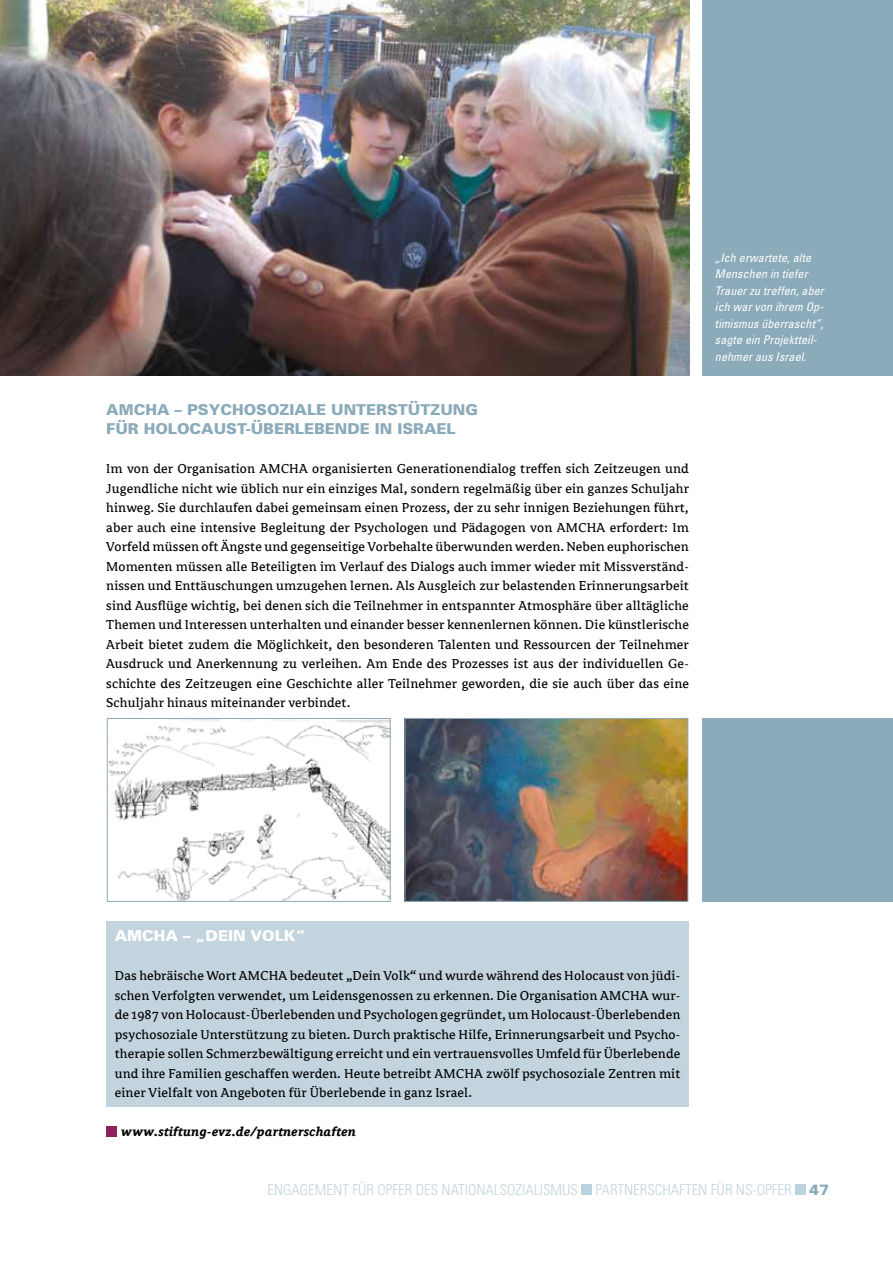
<style>
.page{position:relative;width:893px;height:1263px;background:#fff}
.page>*{position:absolute;margin:0;border:0;box-sizing:border-box;transform-origin:0 0}
.t1{font:300 condensed 15px "Univers";color:#c3d4de}
.t2{font:900 15px/19.5px "Univers";color:#8baaba}
.t3{font:900 15px "Univers";color:#fff}
.t4{font:14.25px/19.5px "Avance";letter-spacing:.01em;color:#000;text-align:justify}
.t5{font:italic 700 14.25px "Avance";letter-spacing:.01em;color:#000}
.t6{font:italic condensed 12px/16.5px "Univers";letter-spacing:.01em;color:#fff}
.s1{font-weight:900;font-stretch:normal;color:#8baaba}
</style>
<div class="page">
<div style="left:106px;top:921px;width:583px;height:186px;background:#c3d4de"></div>
<div style="left:581px;top:1184px;width:11px;height:11px;background:#bbd2e0"></div>
<div style="left:795px;top:1184px;width:11px;height:11px;background:#bbd2e0"></div>
<div style="left:702px;top:0;width:191px;height:376px;background:#8baaba"></div>
<div style="left:702px;top:718px;width:191px;height:184px;background:#8baaba"></div>
<img style="left:407px;top:720px;width:279px;height:180px">
<div style="left:405px;top:718px;width:283px;height:184px;border:1px solid #8baaba"></div>
<img style="left:109px;top:720px;width:280px;height:180px">
<div style="left:107px;top:718px;width:284px;height:184px;border:1px solid #8baaba"></div>
<img style="left:0;top:0;width:689px;height:376px">
<div style="left:106px;top:1126px;width:10px;height:10px;background:#8f225b"></div>
<p class="t2" style="left:106px;top:399px;width:373px;text-indent:68px">– PSYCHOSOZIALE UNTERSTÜTZUNG<br>FÜR HOLOCAUST-ÜBERLEBENDE IN ISRAEL</p>
<p class="t4" style="left:106px;top:459px;width:584px">Im von der Organisation AMCHA organisierten Generationendialog treffen sich Zeitzeugen und Jugendliche nicht wie üblich nur ein einziges Mal, sondern regelmäßig über ein ganzes Schuljahr hinweg. Sie durchlaufen dabei gemeinsam einen Prozess, der zu sehr innigen Beziehungen führt, aber auch eine intensive Begleitung der Psychologen und Pädagogen von AMCHA erfordert: Im Vorfeld müssen oft Ängste und gegenseitige Vorbehalte überwunden werden. Neben euphorischen Momenten müssen alle Beteiligten im Verlauf des Dialogs auch immer wieder mit Missverständ&shy;nissen und Enttäuschungen umzugehen lernen. Als Ausgleich zur belastenden Erinnerungsarbeit sind Ausflüge wichtig, bei denen sich die Teilnehmer in entspannter Atmosphäre über alltägliche Themen und Interessen unterhalten und einander besser kennenlernen können. Die künstlerische Arbeit bietet zudem die Möglichkeit, den besonderen Talenten und Ressourcen der Teilnehmer Ausdruck und Anerkennung zu verleihen. Am Ende des Prozesses ist aus der individuellen Ge&shy;schichte des Zeitzeugen eine Geschichte aller Teilnehmer geworden, die sie auch über das eine Schuljahr hinaus miteinander verbindet.</p>
<p class="t2" style="left:106px;top:399px;width:14px">AMCHA</p>
<p class="t6" style="left:715px;top:249px;width:110px">„Ich erwartete, alte<br>Menschen in tiefer<br>Trauer zu treffen, aber ich war von ihrem Op&shy;timismus überrascht”, sagte ein Projektteil&shy;nehmer aus Israel.</p>
<p class="t3" style="left:115px;top:927px;width:14px">AMCHA</p>
<p class="t3" style="left:183px;top:927px;width:124px">– „DEIN VOLK“</p>
<p class="t4" style="left:115px;top:966px;width:567px">Das hebräische Wort AMCHA bedeutet „Dein Volk“ und wurde während des Holocaust von jüdi&shy;schen Verfolgten verwendet, um Leidensgenossen zu erkennen. Die Organisation AMCHA wur&shy;de 1987 von Holocaust-Überlebenden und Psychologen gegründet, um Holocaust-Überlebenden psychosoziale Unterstützung zu bieten. Durch praktische Hilfe, Erinnerungsarbeit und Psycho&shy;therapie sollen Schmerzbewältigung erreicht und ein vertrauensvolles Umfeld für Überlebende und ihre Familien geschaffen werden. Heute betreibt AMCHA zwölf psychosoziale Zentren mit einer Vielfalt von Angeboten für Überlebende in ganz Israel.</p>
<p class="t5" style="left:121px;top:1124px;width:236px">www.stiftung-evz.de/partnerschaften</p>
<p class="t1" style="left:267px;top:1181px;width:563px">ENGAGEMENT FÜR OPFER DES NATIONALSOZIALI SMUS PARTNERSCHAFTEN FÜR NS-OPFER <span class="s1">47</span></p>
</div>
